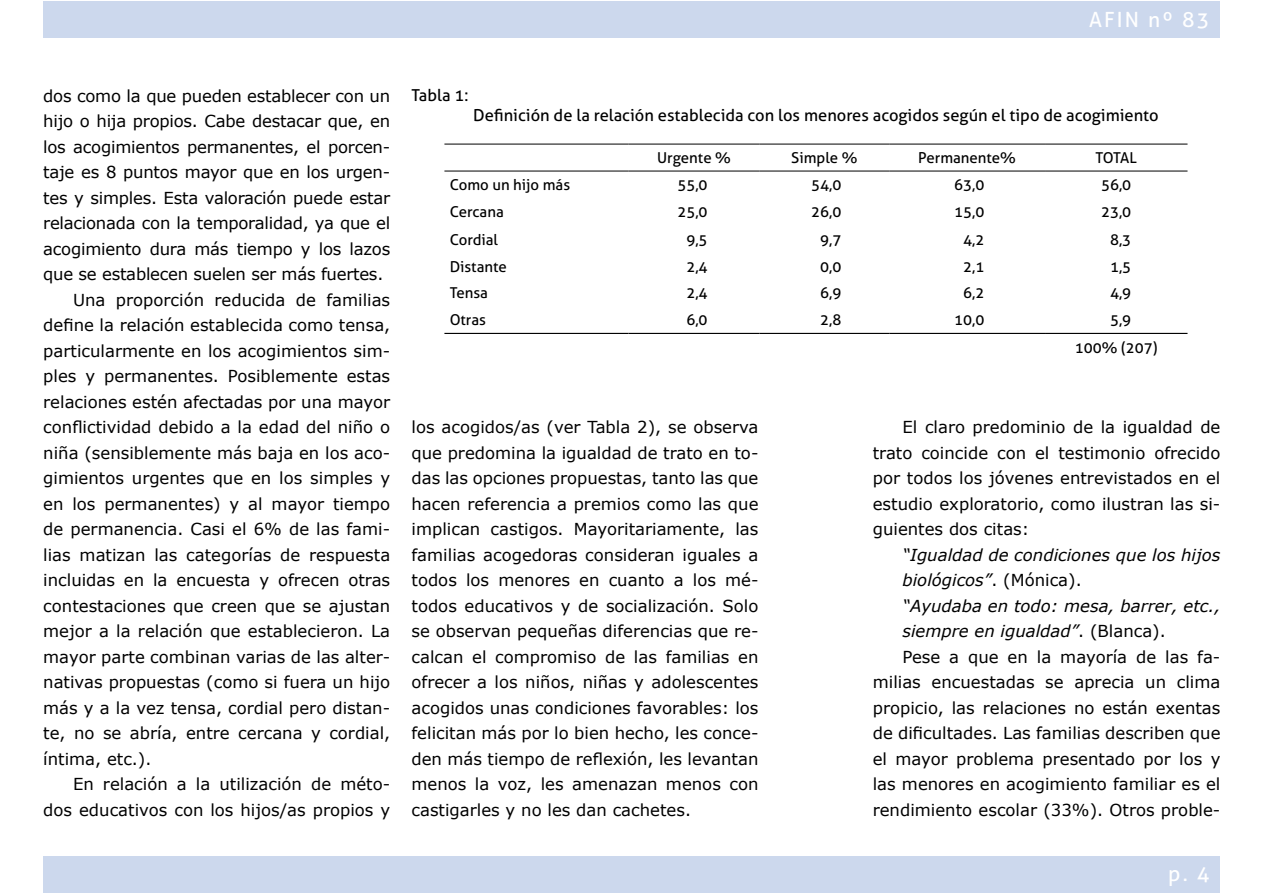
<style>
.page{position:relative;width:1263px;height:893px;background:#fff}
.page>*{position:absolute;margin:0;border:0;box-sizing:border-box;transform-origin:0 0}
.t1{font:21px "Aller";letter-spacing:.1em;color:#fff}
.t2{font:16.5px/25.5px "Verdana";color:#000;text-align:justify}
.t3{font:italic 16.5px "Verdana";color:#000}
.t4{font:16.5px "Aller";color:#000}
.t5{font:15px/27.6px "Aller";color:#000;text-align:center}
.s1{font-style:normal}
</style>
<div class="page">
<div style="left:43px;top:1px;width:1177px;height:37px;background:#ccd8ed"></div>
<div style="left:43px;top:856px;width:1177px;height:37px;background:#ccd8ed"></div>
<hr style="left:444px;top:144px;width:184px;height:1px;background:#000">
<hr style="left:628px;top:144px;width:132px;height:1px;background:#000">
<hr style="left:760px;top:144px;width:129px;height:1px;background:#000">
<hr style="left:889px;top:144px;width:156px;height:1px;background:#000">
<hr style="left:1045px;top:144px;width:142px;height:1px;background:#000">
<hr style="left:444px;top:171px;width:184px;height:1px;background:#000">
<hr style="left:628px;top:171px;width:132px;height:1px;background:#000">
<hr style="left:760px;top:171px;width:129px;height:1px;background:#000">
<hr style="left:889px;top:171px;width:156px;height:1px;background:#000">
<hr style="left:1045px;top:171px;width:142px;height:1px;background:#000">
<hr style="left:444px;top:333px;width:184px;height:1px;background:#000">
<hr style="left:628px;top:333px;width:132px;height:1px;background:#000">
<hr style="left:760px;top:333px;width:129px;height:1px;background:#000">
<hr style="left:889px;top:333px;width:156px;height:1px;background:#000">
<hr style="left:1045px;top:333px;width:142px;height:1px;background:#000">
<p class="t1" style="left:1089px;top:7px;width:122px">AFIN nº 83</p>
<p class="t2" style="left:43px;top:83px;width:348px">dos como la que pueden establecer con un</p>
<p class="t2" style="left:43px;top:108px;width:348px">hijo o hija propios. Cabe destacar que, en</p>
<p class="t2" style="left:43px;top:134px;width:348px">los acogimientos permanentes, el porcen-</p>
<p class="t2" style="left:43px;top:159px;width:348px">taje es 8 puntos mayor que en los urgen-</p>
<p class="t2" style="left:43px;top:185px;width:348px">tes y simples. Esta valoración puede estar</p>
<p class="t2" style="left:43px;top:210px;width:348px">relacionada con la temporalidad, ya que el</p>
<p class="t2" style="left:43px;top:236px;width:348px">acogimiento dura más tiempo y los lazos</p>
<p class="t2" style="left:43px;top:261px;width:342px">que se establecen suelen ser más fuertes.</p>
<p class="t2" style="left:73px;top:287px;width:319px">Una proporción reducida de familias</p>
<p class="t2" style="left:43px;top:312px;width:348px">define la relación establecida como tensa,</p>
<p class="t2" style="left:43px;top:338px;width:348px">particularmente en los acogimientos sim-</p>
<p class="t2" style="left:43px;top:363px;width:348px">ples y permanentes. Posiblemente estas</p>
<p class="t2" style="left:43px;top:389px;width:348px">relaciones estén afectadas por una mayor</p>
<p class="t2" style="left:43px;top:414px;width:348px">conflictividad debido a la edad del niño o</p>
<p class="t2" style="left:43px;top:440px;width:348px">niña (sensiblemente más baja en los aco-</p>
<p class="t2" style="left:43px;top:465px;width:348px">gimientos urgentes que en los simples y</p>
<p class="t2" style="left:43px;top:491px;width:348px">en los permanentes) y al mayor tiempo</p>
<p class="t2" style="left:43px;top:516px;width:348px">de permanencia. Casi el 6% de las fami-</p>
<p class="t2" style="left:43px;top:542px;width:348px">lias matizan las categorías de respuesta</p>
<p class="t2" style="left:43px;top:567px;width:348px">incluidas en la encuesta y ofrecen otras</p>
<p class="t2" style="left:43px;top:593px;width:348px">contestaciones que creen que se ajustan</p>
<p class="t2" style="left:43px;top:618px;width:348px">mejor a la relación que establecieron. La</p>
<p class="t2" style="left:43px;top:644px;width:348px">mayor parte combinan varias de las alter-</p>
<p class="t2" style="left:43px;top:669px;width:348px">nativas propuestas (como si fuera un hijo</p>
<p class="t2" style="left:43px;top:695px;width:348px">más y a la vez tensa, cordial pero distan-</p>
<p class="t2" style="left:43px;top:720px;width:348px">te, no se abría, entre cercana y cordial,</p>
<p class="t2" style="left:43px;top:746px;width:110px">íntima, etc.).</p>
<p class="t2" style="left:73px;top:771px;width:319px">En relación a la utilización de méto-</p>
<p class="t2" style="left:43px;top:797px;width:348px">dos educativos con los hijos/as propios y</p>
<p class="t4" style="left:411px;top:86px;width:59px">Tabla 1:</p>
<p class="t4" style="left:473px;top:105px;width:687px">Definición de la relación establecida con los menores acogidos según el tipo de acogimiento</p>
<p class="t5" style="left:657px;top:144px;width:75px">Urgente %</p>
<p class="t5" style="left:791px;top:144px;width:68px">Simple %</p>
<p class="t5" style="left:918px;top:144px;width:99px">Permanente%</p>
<p class="t5" style="left:1095px;top:144px;width:43px">TOTAL</p>
<p class="t5" style="left:450px;top:171px;width:122px">Como un hijo más</p>
<p class="t5" style="left:677px;top:171px;width:32px">55,0</p>
<p class="t5" style="left:811px;top:171px;width:32px">54,0</p>
<p class="t5" style="left:954px;top:171px;width:32px">63,0</p>
<p class="t5" style="left:1101px;top:171px;width:32px">56,0</p>
<p class="t5" style="left:450px;top:198px;width:56px">Cercana</p>
<p class="t5" style="left:677px;top:198px;width:32px">25,0</p>
<p class="t5" style="left:811px;top:198px;width:32px">26,0</p>
<p class="t5" style="left:954px;top:198px;width:32px">15,0</p>
<p class="t5" style="left:1101px;top:198px;width:32px">23,0</p>
<p class="t5" style="left:450px;top:225px;width:50px">Cordial</p>
<p class="t5" style="left:686px;top:225px;width:23px">9,5</p>
<p class="t5" style="left:820px;top:225px;width:23px">9,7</p>
<p class="t5" style="left:963px;top:225px;width:23px">4,2</p>
<p class="t5" style="left:1110px;top:225px;width:23px">8,3</p>
<p class="t5" style="left:450px;top:252px;width:59px">Distante</p>
<p class="t5" style="left:686px;top:252px;width:23px">2,4</p>
<p class="t5" style="left:820px;top:252px;width:23px">0,0</p>
<p class="t5" style="left:963px;top:252px;width:23px">2,1</p>
<p class="t5" style="left:1110px;top:252px;width:23px">1,5</p>
<p class="t5" style="left:450px;top:279px;width:40px">Tensa</p>
<p class="t5" style="left:686px;top:279px;width:23px">2,4</p>
<p class="t5" style="left:820px;top:279px;width:23px">6,9</p>
<p class="t5" style="left:963px;top:279px;width:23px">6,2</p>
<p class="t5" style="left:1110px;top:279px;width:23px">4,9</p>
<p class="t5" style="left:450px;top:306px;width:38px">Otras</p>
<p class="t5" style="left:686px;top:306px;width:23px">6,0</p>
<p class="t5" style="left:820px;top:306px;width:23px">2,8</p>
<p class="t5" style="left:954px;top:306px;width:32px">10,0</p>
<p class="t5" style="left:1075px;top:306px;width:84px">5,9<br>100% (207)</p>
<p class="t2" style="left:411px;top:414px;width:348px">los acogidos/as (ver Tabla 2), se observa que predomina la igualdad de trato en to&shy;das las opciones propuestas, tanto las que hacen referencia a premios como las que implican castigos. Mayoritariamente, las familias acogedoras consideran iguales a todos los menores en cuanto a los mé&shy;todos educativos y de socialización. Solo se observan pequeñas diferencias que re&shy;calcan el compromiso de las familias en ofrecer a los niños, niñas y adolescentes acogidos unas condiciones favorables: los felicitan más por lo bien hecho, les conce&shy;den más tiempo de reflexión, les levantan menos la voz, les amenazan menos con castigarles y no les dan cachetes.</p>
<p class="t2" style="left:873px;top:414px;width:349px;text-indent:30px">El claro predominio de la igualdad de trato coincide con el testimonio ofrecido por todos los jóvenes entrevistados en el estudio exploratorio, como ilustran las si&shy;guientes dos citas:</p>
<p class="t3" style="left:902px;top:543px;width:319px">“Igualdad de condiciones que los hijos</p>
<p class="t3" style="left:902px;top:569px;width:181px">biológicos”<span class="s1">. (Mónica).</span></p>
<p class="t3" style="left:902px;top:594px;width:319px">“Ayudaba en todo: mesa, barrer, etc.,</p>
<p class="t3" style="left:902px;top:620px;width:265px">siempre en igualdad”<span class="s1">. (Blanca).</span></p>
<p class="t2" style="left:902px;top:644px;width:319px">Pese a que en la mayoría de las fa-</p>
<p class="t2" style="left:873px;top:669px;width:349px">milias encuestadas se aprecia un clima</p>
<p class="t2" style="left:873px;top:695px;width:349px">propicio, las relaciones no están exentas</p>
<p class="t2" style="left:873px;top:720px;width:349px">de dificultades. Las familias describen que</p>
<p class="t2" style="left:873px;top:746px;width:349px">el mayor problema presentado por los y</p>
<p class="t2" style="left:873px;top:771px;width:349px">las menores en acogimiento familiar es el</p>
<p class="t2" style="left:873px;top:797px;width:349px">rendimiento escolar (33%). Otros proble-</p>
<p class="t1" style="left:1168px;top:861px;width:43px">p. 4</p>
</div>
